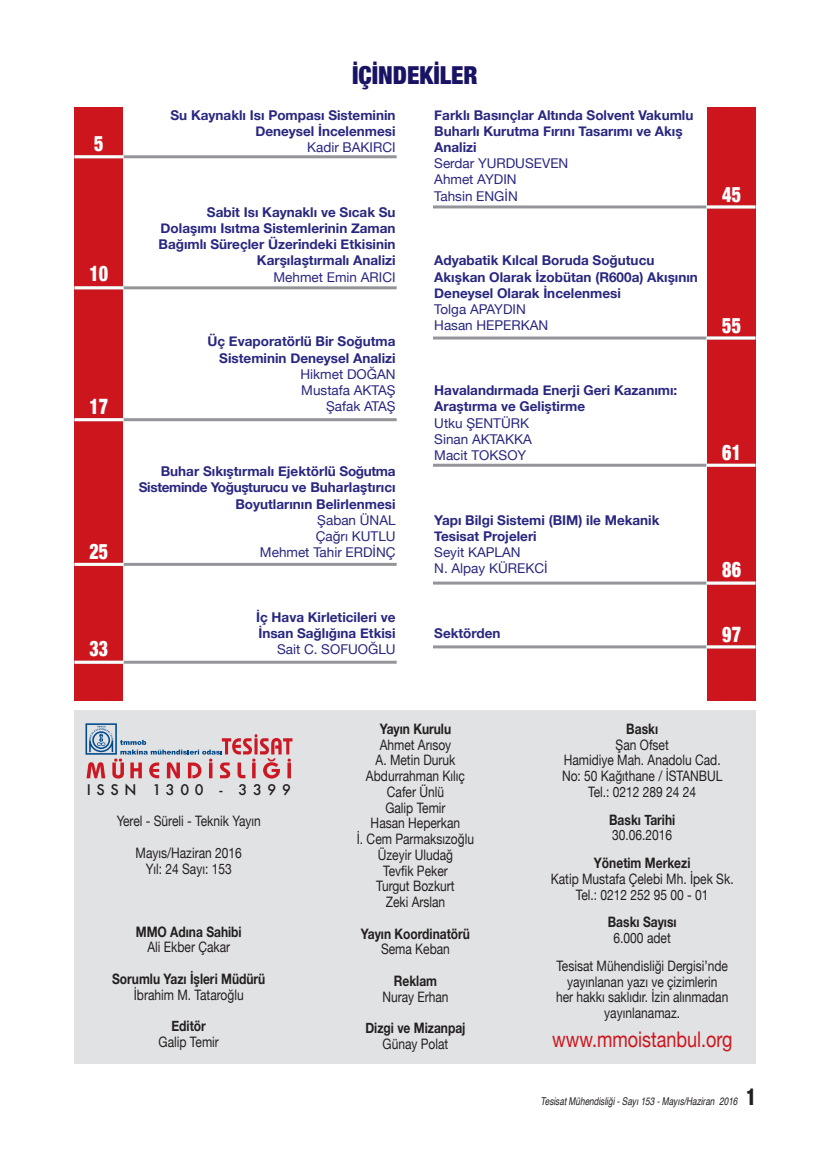
<style>
.page{position:relative;width:830px;height:1170px;background:#fff}
.page>*{position:absolute;margin:0;border:0;box-sizing:border-box;transform-origin:0 0}
.t1{font:900 condensed 24.75px "Helvetica Neue";color:#191364}
.t2{font:21.6px "Helvetica Neue";color:#cd151d;scale:.83 1}
.t3{font:900 condensed 21.6px "Helvetica Neue";color:#fff;scale:.83 1}
.t4{font:14.4px/15.8px "Helvetica Neue";color:#231f20;text-align:center;scale:.83 1}
.t5{font:700 14.4px "Helvetica Neue";color:#231f20;scale:.83 1}
.t6{font:500 14.25px "Futura";letter-spacing:.4em;color:#231f20}
.t7{font:700 13.5px/16.2px "Helvetica Neue";color:#292780;text-align:right}
.t8{font:13.5px "Helvetica Neue";color:#292780}
.t9{font:italic 10.8px "Helvetica";color:#231f20;scale:.77 1}
.s1{font-family:"Helvetica Neue";font-weight:900;font-style:normal;font-stretch:condensed;font-size:23.4px}
</style>
<div class="page">
<div style="left:74px;top:710px;width:681px;height:353px;background:#e1e2e4"></div>
<svg style="left:85px;top:723px;width:207px;height:55px"></svg>
<div style="left:74px;top:107px;width:49px;height:593px;background:#cd151d"></div>
<div style="left:706px;top:107px;width:49px;height:593px;background:#cd151d"></div>
<hr style="left:74px;top:155px;width:322px;height:3px;background:#939598">
<hr style="left:74px;top:155px;width:50px;height:3px;background:#fff">
<hr style="left:74px;top:286px;width:322px;height:3px;background:#939598">
<hr style="left:74px;top:286px;width:50px;height:3px;background:#fff">
<hr style="left:74px;top:418px;width:322px;height:3px;background:#939598">
<hr style="left:74px;top:418px;width:50px;height:3px;background:#fff">
<hr style="left:74px;top:563px;width:322px;height:3px;background:#939598">
<hr style="left:74px;top:563px;width:50px;height:3px;background:#fff">
<hr style="left:433px;top:205px;width:321px;height:3px;background:#939598">
<hr style="left:706px;top:205px;width:49px;height:3px;background:#fff">
<hr style="left:433px;top:336px;width:321px;height:3px;background:#939598">
<hr style="left:706px;top:336px;width:49px;height:3px;background:#fff">
<hr style="left:433px;top:463px;width:321px;height:3px;background:#939598">
<hr style="left:706px;top:463px;width:49px;height:3px;background:#fff">
<hr style="left:433px;top:581px;width:321px;height:3px;background:#939598">
<hr style="left:706px;top:581px;width:49px;height:3px;background:#fff">
<hr style="left:433px;top:645px;width:321px;height:3px;background:#939598">
<hr style="left:706px;top:645px;width:49px;height:3px;background:#fff">
<hr style="left:74px;top:660px;width:322px;height:3px;background:#939598">
<hr style="left:74px;top:660px;width:50px;height:3px;background:#fff">
<p class="t3" style="left:94px;top:126px;width:13px">5</p>
<p class="t3" style="left:89px;top:256px;width:24px">10</p>
<p class="t3" style="left:89px;top:389px;width:24px">17</p>
<p class="t3" style="left:89px;top:533px;width:24px">25</p>
<p class="t3" style="left:89px;top:630px;width:24px">33</p>
<p class="t1" style="left:352px;top:54px;width:127px">İÇİNDEKİLER</p>
<p class="t7" style="left:170px;top:107px;width:226px">Su Kaynaklı Isı Pompası Sisteminin<br>Deneysel İncelenmesi</p>
<p class="t8" style="left:307px;top:137px;width:90px">Kadir BAKIRCI</p>
<p class="t7" style="left:158px;top:204px;width:238px">Sabit Isı Kaynaklı ve Sıcak Su Dolaşımı Isıtma Sistemlerinin Zaman Bağımlı Süreçler Üzeri̇ndeki Etkisinin Karşılaştırmalı Analizi</p>
<p class="t8" style="left:273px;top:267px;width:124px">Mehmet Emin ARICI</p>
<p class="t7" style="left:207px;top:334px;width:190px">Üç Evaporatörlü Bir Soğutma</p>
<p class="t7" style="left:219px;top:350px;width:178px">Sisteminin Deneysel Analizi</p>
<p class="t8" style="left:300px;top:364px;width:97px">Hikmet DOĞAN</p>
<p class="t8" style="left:301px;top:380px;width:96px">Mustafa AKTAŞ</p>
<p class="t8" style="left:326px;top:397px;width:71px">Şafak ATAŞ</p>
<p class="t7" style="left:139px;top:463px;width:258px">Buhar Sıkıştırmalı Ejektörlü Soğutma<br>Sisteminde Yoğuşturucu ve Buharlaştırıcı<br>Boyutlarının Belirlenmesi</p>
<p class="t8" style="left:317px;top:510px;width:80px">Şaban ÜNAL</p>
<p class="t8" style="left:316px;top:526px;width:81px">Çağrı KUTLU</p>
<p class="t8" style="left:260px;top:542px;width:137px">Mehmet Tahir ERDİNÇ</p>
<p class="t7" style="left:256px;top:609px;width:141px">İç Hava Kirleticileri ve</p>
<p class="t7" style="left:258px;top:625px;width:139px">İnsan Sağlığına Etkisi</p>
<p class="t8" style="left:277px;top:640px;width:120px">Sait C. SOFUOĞLU</p>
<p class="t7" style="left:434px;top:107px;width:260px;text-align:left">Farklı Basınçlar Altında Solvent Vakumlu<br>Buharlı Kurutma Fırını Tasarımı ve Akış<br>Analizi</p>
<p class="t8" style="left:434px;top:154px;width:135px">Serdar YURDUSEVEN</p>
<p class="t8" style="left:434px;top:170px;width:84px">Ahmet AYDIN</p>
<p class="t8" style="left:434px;top:186px;width:85px">Tahsin ENGİN</p>
<p class="t7" style="left:434px;top:253px;width:265px;text-align:left">Adyabatik Kılcal Boruda Soğutucu<br>Akışkan Olarak İzobütan (R600a) Akışının<br>Deneysel Olarak İncelenmesi</p>
<p class="t8" style="left:434px;top:299px;width:93px">Tolga APAYDIN</p>
<p class="t8" style="left:434px;top:316px;width:115px">Hasan HEPERKAN</p>
<p class="t7" style="left:434px;top:382px;width:244px;text-align:left">Havalandırmada Enerji Geri Kazanımı:<br>Araştırma ve Geliştirme</p>
<p class="t8" style="left:434px;top:413px;width:96px">Utku ŞENTÜRK</p>
<p class="t8" style="left:434px;top:429px;width:99px">Sinan AKTAKKA</p>
<p class="t8" style="left:434px;top:445px;width:94px">Macit TOKSOY</p>
<p class="t7" style="left:434px;top:512px;width:227px">Yapı Bilgi Sistemi (BIM) ile Mekanik</p>
<p class="t7" style="left:434px;top:528px;width:104px">Tesisat Projeleri</p>
<p class="t8" style="left:434px;top:542px;width:88px">Seyit KAPLAN</p>
<p class="t8" style="left:434px;top:559px;width:115px">N. Alpay KÜREKCİ</p>
<p class="t7" style="left:434px;top:625px;width:68px">Sektörden</p>
<p class="t3" style="left:722px;top:176px;width:24px">45</p>
<p class="t3" style="left:722px;top:307px;width:24px">55</p>
<p class="t3" style="left:722px;top:434px;width:24px">61</p>
<p class="t3" style="left:722px;top:551px;width:24px">86</p>
<p class="t3" style="left:722px;top:616px;width:24px">97</p>
<p class="t6" style="left:87px;top:779px;width:205px">ISSN 1300 - 3399</p>
<p class="t4" style="left:117px;top:814px;width:175px">Yerel - Süreli - Teknik Yayın</p>
<p class="t4" style="left:135px;top:845px;width:129px">Mayıs/Haziran 2016</p>
<p class="t4" style="left:146px;top:861px;width:105px">Yıl: 24 Sayı: 153</p>
<p class="t5" style="left:136px;top:920px;width:129px">MMO Adına Sahibi</p>
<p class="t4" style="left:147px;top:940px;width:101px">Ali Ekber Çakar</p>
<p class="t5" style="left:112px;top:967px;width:186px">Sorumlu Yazı İşleri Müdürü</p>
<p class="t4" style="left:134px;top:987px;width:134px">İbrahim M. Tataroğlu</p>
<p class="t5" style="left:171px;top:1014px;width:43px">Editör</p>
<p class="t4" style="left:158px;top:1034px;width:74px">Galip Temir</p>
<p class="t5" style="left:379px;top:717px;width:87px">Yayın Kurulu</p>
<p class="t4" style="left:379px;top:737px;width:88px">Ahmet Arısoy</p>
<p class="t4" style="left:375px;top:753px;width:98px">A. Metin Duruk</p>
<p class="t4" style="left:366px;top:768px;width:121px">Abdurrahman Kılıç</p>
<p class="t4" style="left:387px;top:784px;width:70px">Cafer Ünlü</p>
<p class="t4" style="left:385px;top:800px;width:74px">Galip Temir</p>
<p class="t4" style="left:370px;top:816px;width:109px">Hasan Heperkan</p>
<p class="t4" style="left:357px;top:831px;width:143px">İ. Cem Parmaksızoğlu</p>
<p class="t4" style="left:377px;top:847px;width:92px">Üzeyir Uludağ</p>
<p class="t4" style="left:383px;top:863px;width:79px">Tevfik Peker</p>
<p class="t4" style="left:376px;top:879px;width:96px">Turgut Bozkurt</p>
<p class="t4" style="left:385px;top:894px;width:73px">Zeki Arslan</p>
<p class="t5" style="left:361px;top:922px;width:133px">Yayın Koordinatörü</p>
<p class="t4" style="left:381px;top:942px;width:85px">Sema Keban</p>
<p class="t5" style="left:393px;top:969px;width:54px">Reklam</p>
<p class="t4" style="left:382px;top:989px;width:81px">Nuray Erhan</p>
<p class="t5" style="left:365px;top:1016px;width:122px">Dizgi ve Mizanpaj</p>
<p class="t4" style="left:382px;top:1036px;width:81px">Günay Polat</p>
<p class="t5" style="left:626px;top:717px;width:40px">Baskı</p>
<p class="t4" style="left:615px;top:737px;width:66px">Şan Ofset</p>
<p class="t4" style="left:563px;top:753px;width:191px">Hamidiye Mah. Anadolu Cad.</p>
<p class="t4" style="left:561px;top:768px;width:195px">No: 50 Kağıthane / İSTANBUL</p>
<p class="t4" style="left:588px;top:784px;width:132px">Tel.: 0212 289 24 24</p>
<p class="t5" style="left:609px;top:808px;width:81px">Baskı Tarihi</p>
<p class="t4" style="left:612px;top:828px;width:74px">30.06.2016</p>
<p class="t5" style="left:593px;top:851px;width:118px">Yönetim Merkezi</p>
<p class="t4" style="left:550px;top:871px;width:222px">Katip Mustafa Çelebi Mh. İpek Sk.</p>
<p class="t4" style="left:575px;top:887px;width:161px">Tel.: 0212 252 95 00 - 01</p>
<p class="t5" style="left:607px;top:910px;width:84px">Baskı Sayısı</p>
<p class="t4" style="left:613px;top:930px;width:70px">6.000 adet</p>
<p class="t4" style="left:556px;top:958px;width:208px">Tesisat Mühendisliği Dergisi’nde</p>
<p class="t4" style="left:566px;top:974px;width:182px">yayınlanan yazı ve çizimlerin</p>
<p class="t4" style="left:555px;top:990px;width:209px">her hakkı saklıdır. İzin alınmadan yayınlanamaz.</p>
<p class="t2" style="left:551px;top:1023px;width:219px">www.mmoistanbul.org</p>
<p class="t9" style="left:540px;top:1092px;width:281px">Tesisat Mühendisliği - Sayı 153 - Mayıs/Haziran 2016 <span class="s1">1</span></p>
</div>
